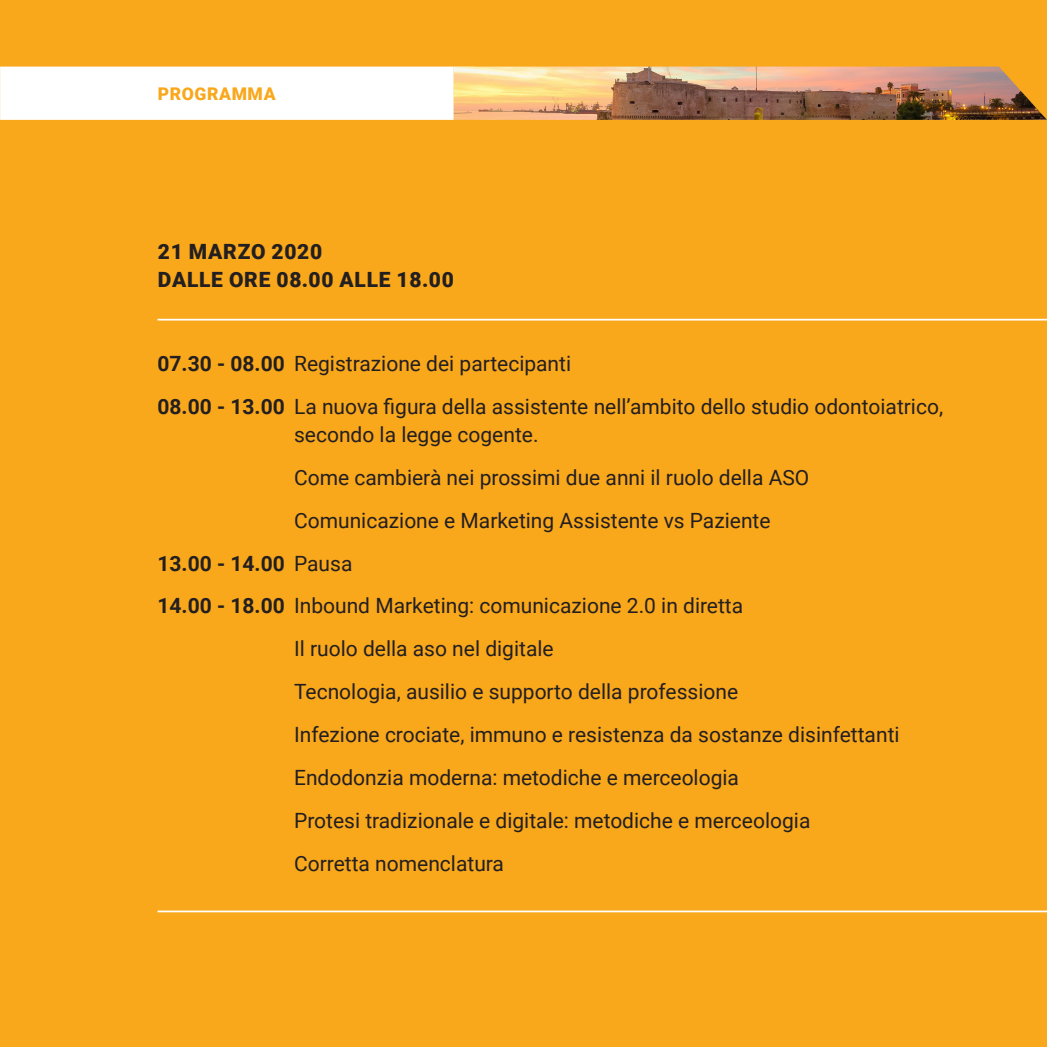
<style>
.page{position:relative;width:1047px;height:1047px;background:#f9a71b}
.page>*{position:absolute;margin:0;border:0;box-sizing:border-box;transform-origin:0 0}
.t1{font:21px/28px "Roboto";color:#231f20}
.t2{font:900 21px "Roboto";letter-spacing:.035em;color:#231f20}
.t3{font:700 21px "Roboto";color:#231f20}
.t4{font:900 17.5px "Roboto";letter-spacing:.035em;color:#f9a71b}
.s1{font-weight:700}
.s2{font-weight:400}
</style>
<div class="page">
<div style="left:0;top:67px;width:454px;height:53px;background:#fff"></div>
<img style="left:454px;top:67px;width:593px;height:53px">
<hr style="left:158px;top:319px;width:889px;height:1px;background:#fff">
<hr style="left:158px;top:910px;width:889px;height:2px;background:#fff">
<p class="t4" style="left:158px;top:81px;width:119px">PROGRAMMA</p>
<p class="t2" style="left:158px;top:237px;width:166px">21 MARZO 2020</p>
<p class="t2" style="left:158px;top:265px;width:297px">DALLE ORE 08.00 ALLE 18.00</p>
<p class="t1" style="left:158px;top:349px;width:415px"><span class="s1">07.30 - 08.00</span> Registrazione dei partecipanti</p>
<p class="t1" style="left:294px;top:391px;width:650px;text-indent:-136px"><span class="s1">08.00 - 13.00</span> La nuova figura della assistente nell’ambito dello studio odontoiatrico, secondo la legge cogente.</p>
<p class="t1" style="left:294px;top:462px;width:517px">Come cambierà nei prossimi due anni il ruolo della ASO</p>
<p class="t1" style="left:294px;top:505px;width:478px">Comunicazione e Marketing Assistente vs Paziente</p>
<p class="t3" style="left:158px;top:548px;width:196px">13.00 - 14.00 <span class="s2">Pausa</span></p>
<p class="t1" style="left:158px;top:591px;width:587px"><span class="s1">14.00 - 18.00</span> Inbound Marketing: comunicazione 2.0 in diretta</p>
<p class="t1" style="left:294px;top:634px;width:261px">Il ruolo della aso nel digitale</p>
<p class="t1" style="left:294px;top:677px;width:445px">Tecnologia, ausilio e supporto della professione</p>
<p class="t1" style="left:294px;top:720px;width:607px">Infezione crociate, immuno e resistenza da sostanze disinfettanti</p>
<p class="t1" style="left:294px;top:763px;width:446px">Endodonzia moderna: metodiche e merceologia</p>
<p class="t1" style="left:294px;top:805px;width:518px">Protesi tradizionale e digitale: metodiche e merceologia</p>
<p class="t1" style="left:294px;top:848px;width:211px">Corretta nomenclatura</p>
</div>
